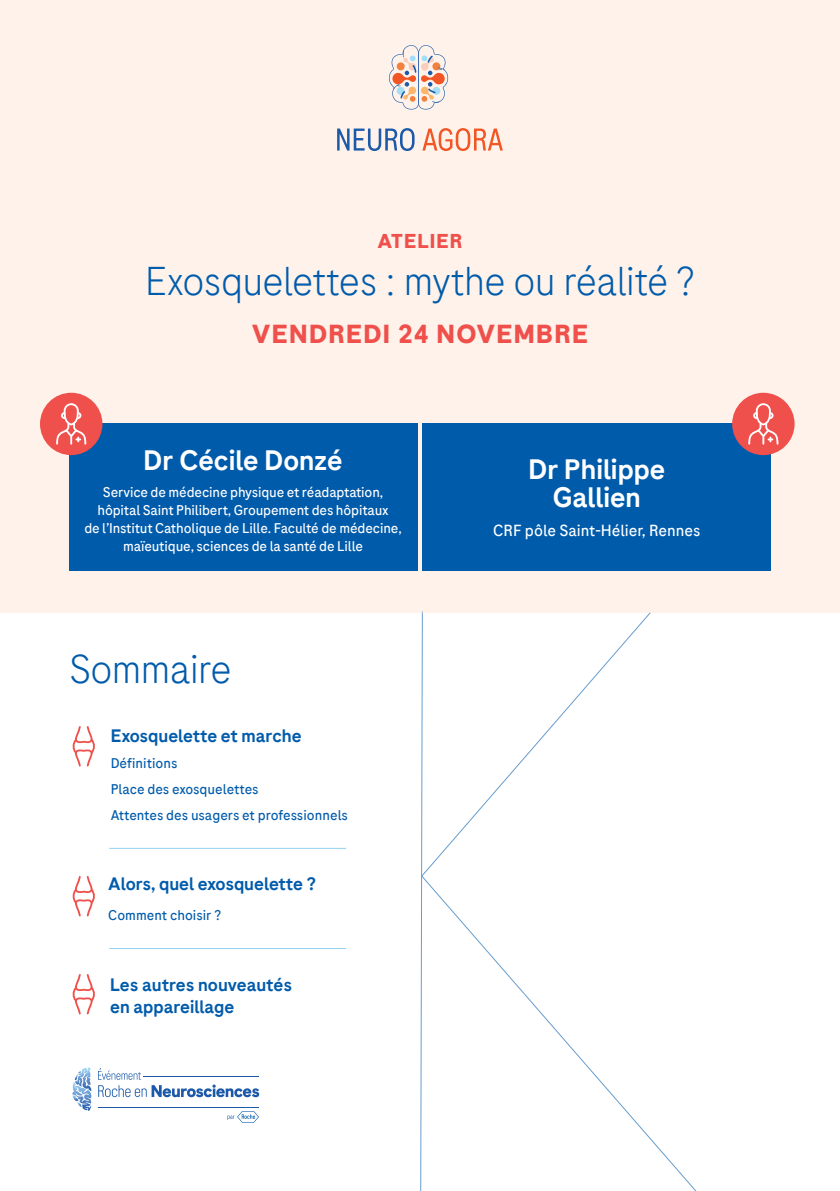
<style>
.page{position:relative;width:840px;height:1191px;background:#fff}
.page>*{position:absolute;margin:0;border:0;box-sizing:border-box;transform-origin:0 0}
.t1{font:300 40px "Roche Sans";color:#015bab}
.t2{font:500 28px "Roche Sans";color:#fff}
.t3{font:700 26px "Roche Sans";letter-spacing:.05em;color:#ef504b}
.t4{font:700 20px "Roche Sans";letter-spacing:.05em;color:#ef504b}
.t5{font:500 18px/22.4px "Roche Sans";color:#015bab}
.t6{font:16px "Roche Sans";color:#fff}
.t7{font:14px/18px "Roche Sans";letter-spacing:-.01em;color:#fff;text-align:center}
.t8{font:14px "Roche Sans";color:#015bab}
</style>
<div class="page">
<svg style="left:422px;top:612px;width:297px;height:579px"></svg>
<svg style="left:420px;top:612px;width:2px;height:579px"></svg>
<div style="left:0;top:0;width:839px;height:612px;background:#fef2ea"></div>
<div style="left:69px;top:423px;width:348px;height:147px;background:#015bab"></div>
<div style="left:422px;top:423px;width:348px;height:147px;background:#015bab"></div>
<div style="left:40px;top:393px;width:62px;height:62px;background:#ef504b;border-radius:50%"></div>
<div style="left:731px;top:393px;width:63px;height:62px;background:#ef504b;border-radius:50%"></div>
<svg style="left:56px;top:403px;width:30px;height:41px"></svg>
<svg style="left:748px;top:403px;width:30px;height:41px"></svg>
<hr style="left:109px;top:848px;width:237px;height:1px;background:#95d2f2">
<hr style="left:109px;top:948px;width:237px;height:1px;background:#95d2f2">
<svg style="left:389px;top:45px;width:59px;height:64px"></svg>
<svg style="left:337px;top:128px;width:77px;height:23px"></svg>
<svg style="left:422px;top:128px;width:80px;height:23px"></svg>
<svg style="left:72px;top:726px;width:23px;height:40px"></svg>
<svg style="left:72px;top:876px;width:23px;height:40px"></svg>
<svg style="left:72px;top:974px;width:23px;height:40px"></svg>
<svg style="left:72px;top:1067px;width:19px;height:43px"></svg>
<hr style="left:98px;top:1107px;width:161px;height:1px;background:#1c5aa9">
<svg style="left:227px;top:1111px;width:32px;height:11px"></svg>
<svg style="left:98px;top:1068px;width:161px;height:29px"></svg>
<p class="t4" style="left:377px;top:228px;width:86px">ATELIER</p>
<p class="t1" style="left:145px;top:256px;width:550px">Exosquelettes : mythe ou réalité ?</p>
<p class="t3" style="left:252px;top:318px;width:337px">VENDREDI 24 NOVEMBRE</p>
<p class="t2" style="left:143px;top:443px;width:200px">Dr Cécile Donzé</p>
<p class="t2" style="left:528px;top:452px;width:138px">Dr Philippe</p>
<p class="t2" style="left:552px;top:480px;width:89px">Gallien</p>
<p class="t7" style="left:84px;top:482px;width:319px">Service de médecine physique et réadaptation, hôpital Saint Philibert, Groupement des hôpitaux<br>de l’Institut Catholique de Lille. Faculté de médecine, maïeutique, sciences de la santé de Lille</p>
<p class="t6" style="left:493px;top:520px;width:209px">CRF pôle Saint-Hélier, Rennes</p>
<p class="t1" style="left:69px;top:644px;width:163px">Sommaire</p>
<p class="t5" style="left:111px;top:724px;width:192px">Exosquelette et marche</p>
<p class="t8" style="left:111px;top:754px;width:68px">Définitions</p>
<p class="t8" style="left:111px;top:780px;width:149px">Place des exosquelettes</p>
<p class="t8" style="left:111px;top:806px;width:239px">Attentes des usagers et professionnels</p>
<p class="t5" style="left:108px;top:872px;width:209px">Alors, quel exosquelette ?</p>
<p class="t8" style="left:108px;top:906px;width:114px">Comment choisir ?</p>
<p class="t5" style="left:110px;top:973px;width:183px">Les autres nouveautés en appareillage</p>
</div>
